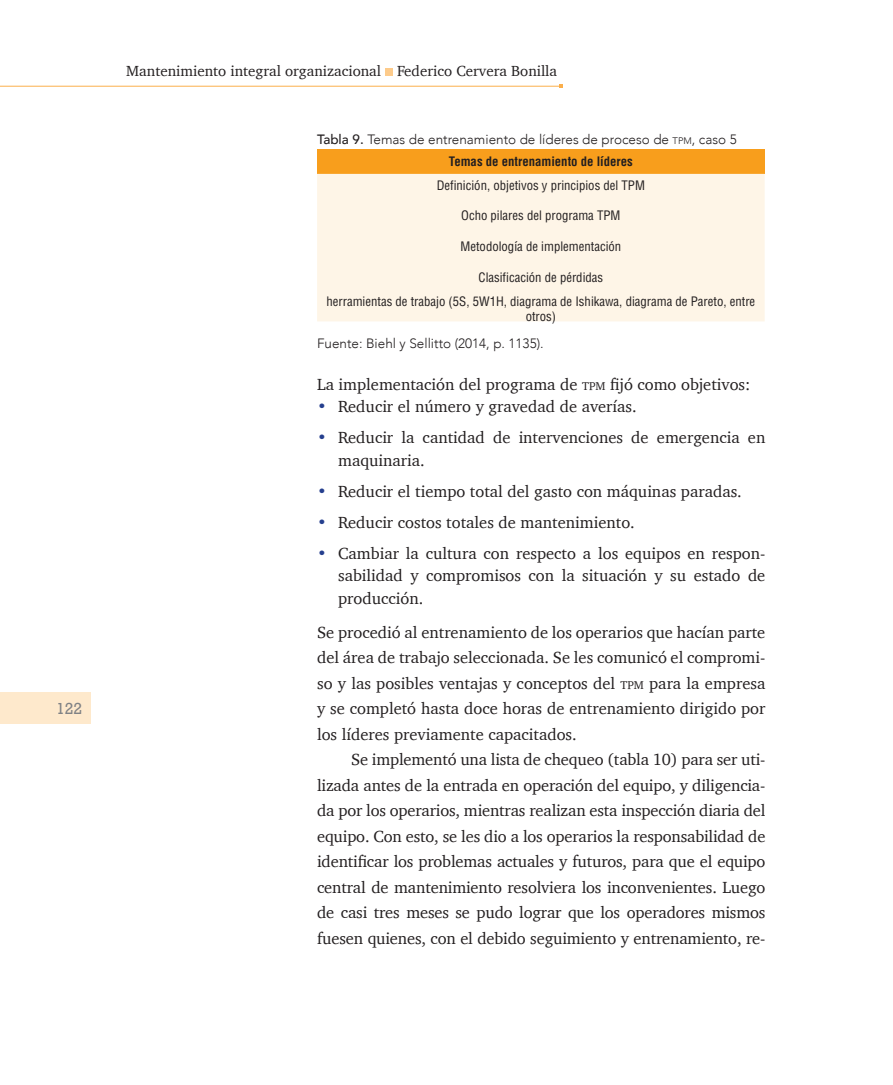
<style>
.page{position:relative;width:893px;height:1085px;background:#fff}
.page>*{position:absolute;margin:0;border:0;box-sizing:border-box;transform-origin:0 0}
.t1{font:16.5px/25.5px "Charter";color:#231f20;text-align:justify}
.t2{font:15px "Charter";color:#231f20}
.t3{font:15px "Rockwell";color:#808285}
.t4{font:300 13.5px "Avenir";color:#231f20}
.t5{font:condensed 12.75px/24px "Helvetica LT Std";color:#231f20;text-align:center}
.t6{font:700 condensed 12.75px "Helvetica LT Std";color:#231f20}
.s1{font-weight:500}
.s2{font-size:9.45px}
.s3{font-size:11.55px}
.s4{color:#253f8e}
</style>
<div class="page">
<div style="left:0;top:692px;width:91px;height:31px;background:#fee9cc"></div>
<div style="left:385px;top:68px;width:8px;height:8px;background:#fdcb8b"></div>
<hr style="left:0;top:86px;width:561px;height:1px;background:#fbaf4b">
<div style="left:317px;top:150px;width:448px;height:24px;background:#f89e1c"></div>
<div style="left:317px;top:174px;width:448px;height:147px;background:#fef5e7"></div>
<p class="t3" style="left:56px;top:698px;width:28px">122</p>
<p class="t2" style="left:126px;top:58px;width:432px">Mantenimiento integral organizacional Federico Cervera Bonilla</p>
<p class="t4" style="left:317px;top:131px;width:421px"><span class="s1">Tabla 9.</span> Temas de entrenamiento de líderes de proceso de <span class="s2">tpm</span>, caso 5</p>
<p class="t6" style="left:449px;top:154px;width:185px">Temas de entrenamiento de líderes</p>
<p class="t5" style="left:437px;top:173px;width:210px">Definición, objetivos y principios del TPM</p>
<p class="t5" style="left:461px;top:204px;width:161px">Ocho pilares del programa TPM</p>
<p class="t5" style="left:460px;top:234px;width:162px">Metodología de implementación</p>
<p class="t5" style="left:326px;top:265px;width:430px">Clasificación de pérdidas<br>herramientas de trabajo (5S, 5W1H, diagrama de Ishikawa, diagrama de Pareto, entre</p>
<p class="t5" style="left:526px;top:305px;width:32px">otros)</p>
<p class="t4" style="left:317px;top:335px;width:228px">Fuente: Biehl y Sellitto (2014, p. 1135).</p>
<p class="t1" style="left:317px;top:371px;width:435px">La implementación del programa de <span class="s3">tpm</span> fijó como objetivos:</p>
<p class="t1" style="left:317px;top:393px;width:321px"><span class="s4">•</span> Reducir el número y gravedad de averías.</p>
<p class="t1" style="left:338px;top:426px;width:429px;line-height:22.5px;text-indent:-21px"><span class="s4">•</span> Reducir la cantidad de intervenciones de emergencia en maquinaria.</p>
<p class="t1" style="left:317px;top:478px;width:426px"><span class="s4">•</span> Reducir el tiempo total del gasto con máquinas paradas.</p>
<p class="t1" style="left:317px;top:509px;width:319px"><span class="s4">•</span> Reducir costos totales de mantenimiento.</p>
<p class="t1" style="left:338px;top:541px;width:429px;line-height:22.5px;text-indent:-21px"><span class="s4">•</span> Cambiar la cultura con respecto a los equipos en respon&shy;sabilidad y compromisos con la situación y su estado de producción.</p>
<p class="t1" style="left:317px;top:619px;width:450px">Se procedió al entrenamiento de los operarios que hacían parte del área de trabajo seleccionada. Se les comunicó el compromi&shy;so y las posibles ventajas y conceptos del <span class="s3">tpm</span> para la empresa y se completó hasta doce horas de entrenamiento dirigido por los líderes previamente capacitados.</p>
<p class="t1" style="left:317px;top:746px;width:450px;text-indent:34px">Se implementó una lista de chequeo (tabla 10) para ser uti&shy;lizada antes de la entrada en operación del equipo, y diligencia&shy;da por los operarios, mientras realizan esta inspección diaria del equipo. Con esto, se les dio a los operarios la responsabilidad de identificar los problemas actuales y futuros, para que el equipo central de mantenimiento resolviera los inconvenientes. Luego de casi tres meses se pudo lograr que los operadores mismos fuesen quienes, con el debido seguimiento y entrenamiento, re-</p>
</div>
